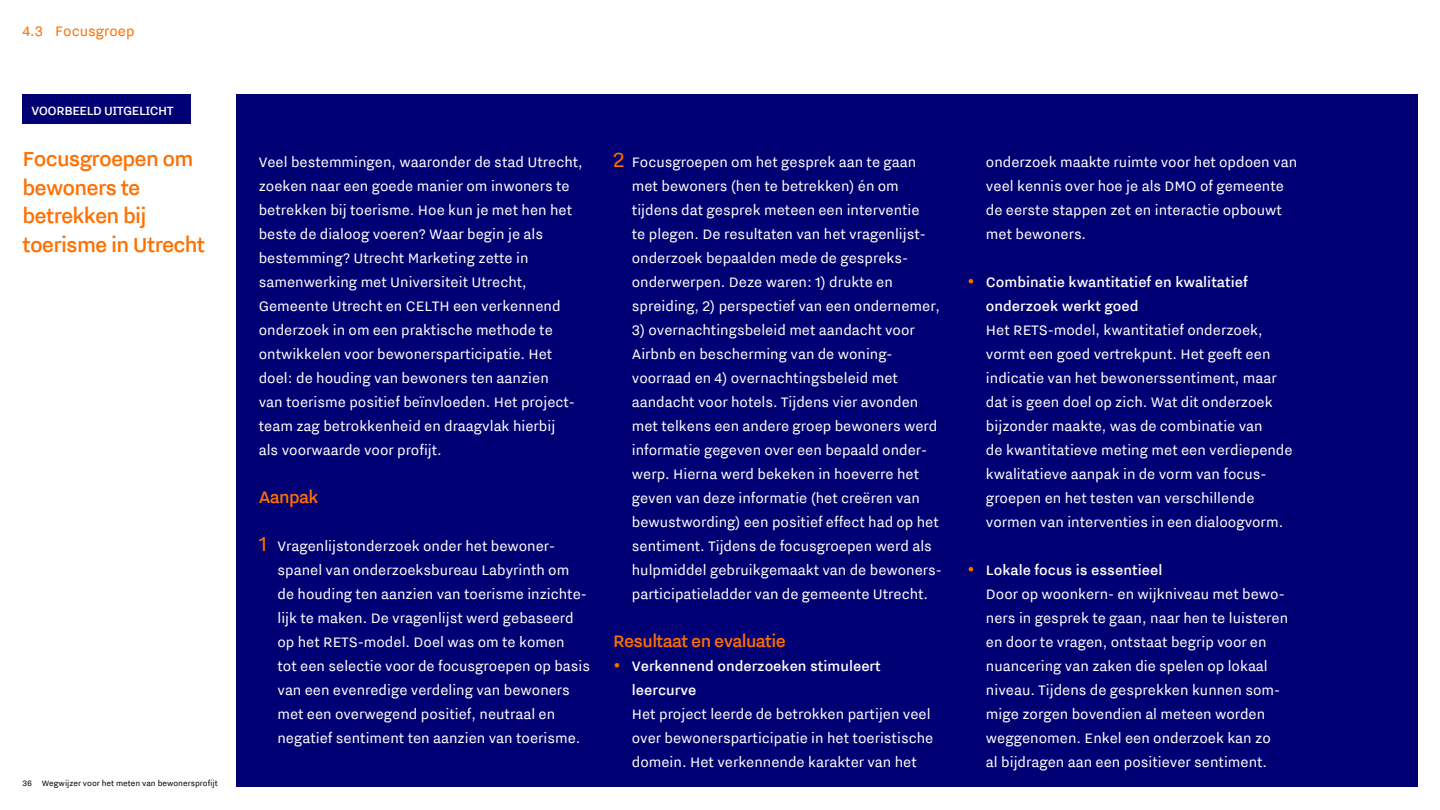
<style>
.page{position:relative;width:1440px;height:810px;background:#fff}
.page>*{position:absolute;margin:0;border:0;box-sizing:border-box;transform-origin:0 0}
.H4_-_Oranje{font:500 25.5px/28.5px "NL Nitti Grotesk";letter-spacing:-.03em;color:#ff6f00}
.t1{font:500 21px "NL Nitti Grotesk";letter-spacing:-.03em;color:#ff6f00}
.Brood_opsom_niveau_1-groot_tekst-wit{font:17.25px/24px "NL Nitti Grotesk";color:#fff}
.Brood_-_Wit{font:17.25px/24px "NL Nitti Grotesk";color:#fff}
.t2{font:17.25px "NL Nitti Grotesk";color:#ff6f00}
.t3{font:500 15px "NL Nitti Grotesk";letter-spacing:-.03em;color:#fff}
.t4{font:9.75px "NL Nitti Grotesk";color:#000}
.s1{font-size:25.5px;color:#ff6f00}
.s2{font-weight:500}
</style>
<div class="page">
<div style="left:236px;top:94px;width:1182px;height:694px;background:#000074"></div>
<div style="left:22px;top:94px;width:169px;height:30px;background:#000074"></div>
<p class="t2" style="left:22px;top:21px;width:114px">4.3 Focusgroep</p>
<p class="t3" style="left:32px;top:102px;width:144px">VOORBEELD UITGELICHT</p>
<p class="H4_-_Oranje" style="left:22px;top:144px;width:184px">Focusgroepen om bewoners te betrekken bij toerisme in Utrecht</p>
<p class="t4" style="left:22px;top:777px;width:197px">36 Wegwijzer voor het meten van bewonersprofijt</p>
<p class="Brood_-_Wit" style="left:259px;top:149px;width:326px">Veel bestemmingen, waaronder de stad Utrecht, zoeken naar een goede manier om inwoners te betrekken bij toerisme. Hoe kun je met hen het beste de dialoog voeren? Waar begin je als bestemming? Utrecht Marketing zette in samenwerking met Universiteit Utrecht, Gemeente Utrecht en CELTH een verkennend onderzoek in om een praktische methode te ontwikkelen voor bewonersparticipatie. Het doel: de houding van bewoners ten aanzien<br>van toerisme positief -beïnvloeden. Het project&shy;team zag betrokkenheid en draagvlak hierbij<br>als voorwaarde voor profijt.</p>
<h5 class="t1" style="left:259px;top:484px;width:61px">Aanpak</h5>
<p class="Brood_opsom_niveau_1-groot_tekst-wit" style="left:278px;top:533px;width:314px;text-indent:-19px"><span class="s1">1</span> Vragenlijstonderzoek onder het bewoner&shy;spanel van onderzoeksbureau Labyrinth om de houding ten aanzien van toerisme inzichte&shy;lijk te maken. De vragenlijst werd gebaseerd op het RETS-model. Doel was om te komen<br>tot een selectie voor de focusgroepen op basis van een evenredige verdeling van bewoners met een overwegend positief, neutraal en negatief sentiment ten aanzien van toerisme.</p>
<p class="Brood_opsom_niveau_1-groot_tekst-wit" style="left:632px;top:149px;width:310px;text-indent:-19px"><span class="s1">2</span> Focusgroepen om het gesprek aan te gaan met bewoners (hen te betrekken) én om tijdens dat gesprek meteen een interventie<br>te plegen. De resultaten van het vragenlijst&shy;onderzoek bepaalden mede de gespreks&shy;onderwerpen. Deze waren: 1) drukte en spreiding, 2) perspectief van een ondernemer,</p>
<p class="Brood_opsom_niveau_1-groot_tekst-wit" style="left:632px;top:317px;width:312px">3) overnachtingsbeleid met aandacht voor Airbnb en bescherming van de woning&shy;voorraad en 4) overnachtingsbeleid met aandacht voor hotels. Tijdens vier avonden met telkens een andere groep bewoners werd informatie gegeven over een bepaald onder&shy;werp. Hierna werd bekeken in hoeverre het geven van deze informatie (het creëren van bewustwording) een positief effect had op het sentiment. -Tijdens de focusgroepen werd als hulpmiddel gebruikgemaakt van de bewoners&shy;participatieladder van de gemeente Utrecht.</p>
<h5 class="t1" style="left:613px;top:628px;width:174px">Resultaat en evaluatie</h5>
<p class="Brood_opsom_niveau_1-groot_tekst-wit" style="left:632px;top:653px;width:303px;text-indent:-19px"><span class="s1">•</span> <span class="s2">Verkennend onderzoeken stimuleert leercurve<br></span>Het project leerde de betrokken -partijen veel over bewonersparticipatie in het toeristische domein. Het verkennende karakter van het</p>
<p class="Brood_opsom_niveau_1-groot_tekst-wit" style="left:986px;top:149px;width:313px">onderzoek maakte ruimte voor het opdoen van veel kennis over hoe je als DMO of gemeente de eerste stappen zet en interactie opbouwt met bewoners.</p>
<p class="Brood_opsom_niveau_1-groot_tekst-wit" style="left:986px;top:269px;width:308px;text-indent:-19px"><span class="s1">•</span> <span class="s2">Combinatie kwantitatief en kwalitatief onderzoek werkt goed<br></span>Het RETS-model, kwantitatief onderzoek, vormt een goed vertrekpunt. Het geeft een indicatie van het bewonerssentiment, maar dat is geen doel op zich. Wat dit onderzoek bijzonder maakte, was de combinatie van<br>de kwantitatieve meting met een verdiepende kwalitatieve aanpak in de vorm van focus&shy;groepen en het testen van verschillende vormen van interventies in een dialoogvorm.</p>
<p class="Brood_opsom_niveau_1-groot_tekst-wit" style="left:986px;top:557px;width:304px;text-indent:-19px"><span class="s1">•</span> <span class="s2">Lokale focus is essentieel<br></span>Door op woonkern- en wijkniveau met bewo&shy;ners in gesprek te gaan, naar hen te luisteren en door te vragen, ontstaat begrip voor en nuancering van zaken die spelen op lokaal niveau. Tijdens de gesprekken kunnen som&shy;mige zorgen bovendien al meteen worden weggenomen. Enkel een onderzoek kan zo<br>al bijdragen aan een positiever sentiment.</p>
</div>
